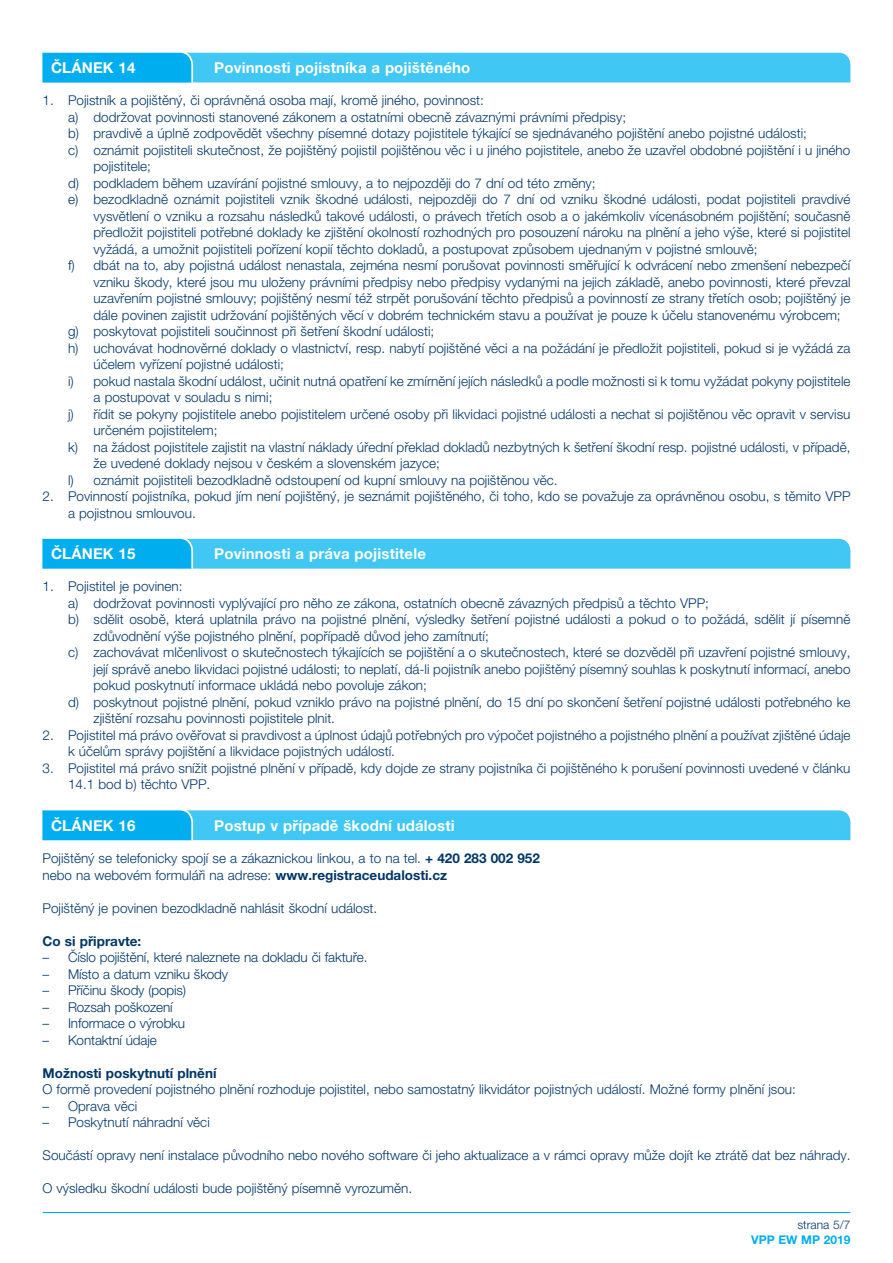
<style>
.page{position:relative;width:893px;height:1263px;background:#fff}
.page>*{position:absolute;margin:0;border:0;box-sizing:border-box;transform-origin:0 0}
.t1{font:700 15px "Helvetica Neue LT Pro";letter-spacing:.01em;color:#fff}
.t2{font:300 13.5px/16.5px "Helvetica Neue LT Pro";color:#003667}
.t3{font:700 13.5px "Helvetica Neue LT Pro";color:#003667}
.t4{font:700 12px "Helvetica Neue LT Pro";color:#00aeef}
.t5{font:300 12px "Helvetica Neue LT Pro";color:#003667}
.s1{font-weight:700}
</style>
<div class="page">
<hr style="left:43px;top:1212px;width:807px;height:1px;background:#00aeef">
<svg style="left:43px;top:52px;width:807px;height:30px;background:#39c3f3"></svg>
<svg style="left:43px;top:538px;width:807px;height:31px;background:#3cc4f3"></svg>
<svg style="left:43px;top:810px;width:807px;height:30px;background:#37c3f3"></svg>
<p class="t1" style="left:51px;top:58px;width:86px">ČLÁNEK 14</p>
<p class="t1" style="left:214px;top:58px;width:258px">Povinnosti pojistníka a pojištěného</p>
<p class="t2" style="left:43px;top:92px;width:443px">1. Pojistník a pojištěný, či oprávněná osoba mají, kromě jiného, povinnost:</p>
<p class="t2" style="left:68px;top:109px;width:560px">a) dodržovat povinnosti stanovené zákonem a ostatními obecně závaznými právními předpisy;</p>
<p class="t2" style="left:68px;top:125px;width:740px">b) pravdivě a úplně zodpovědět všechny písemné dotazy pojistitele týkající se sjednávaného pojištění anebo pojistné události;</p>
<p class="t2" style="left:68px;top:142px;width:784px">c) oznámit pojistiteli skutečnost, že pojištěný pojistil pojištěnou věc i u jiného pojistitele, anebo že uzavřel obdobné pojištění i u jiného</p>
<p class="t2" style="left:94px;top:158px;width:59px">pojistitele;</p>
<p class="t2" style="left:68px;top:175px;width:529px">d) podkladem během uzavírání pojistné smlouvy, a to nejpozději do 7 dní od této změny;</p>
<p class="t2" style="left:68px;top:191px;width:784px">e) bezodkladně oznámit pojistiteli vznik škodné události, nejpozději do 7 dní od vzniku škodné události, podat pojistiteli pravdivé</p>
<p class="t2" style="left:94px;top:208px;width:758px">vysvětlení o vzniku a rozsahu následků takové události, o právech třetích osob a o jakémkoliv vícenásobném pojištění; současně</p>
<p class="t2" style="left:94px;top:224px;width:758px">předložit pojistiteli potřebné doklady ke zjištění okolností rozhodných pro posouzení nároku na plnění a jeho výše, které si pojistitel</p>
<p class="t2" style="left:94px;top:241px;width:665px">vyžádá, a umožnit pojistiteli pořízení kopií těchto dokladů, a postupovat způsobem ujednaným v pojistné smlouvě;</p>
<p class="t2" style="left:68px;top:257px;width:784px">f) dbát na to, aby pojistná událost nenastala, zejména nesmí porušovat povinnosti směřující k odvrácení nebo zmenšení nebezpečí</p>
<p class="t2" style="left:94px;top:274px;width:758px">vzniku škody, které jsou mu uloženy právními předpisy nebo předpisy vydanými na jejich základě, anebo povinnosti, které převzal</p>
<p class="t2" style="left:94px;top:290px;width:758px">uzavřením pojistné smlouvy; pojištěný nesmí též strpět porušování těchto předpisů a povinností ze strany třetích osob; pojištěný je</p>
<p class="t2" style="left:94px;top:306px;width:749px">dále povinen zajistit udržování pojištěných věcí v dobrém technickém stavu a používat je pouze k účelu stanovenému výrobcem;</p>
<p class="t2" style="left:68px;top:323px;width:368px">g) poskytovat pojistiteli součinnost při šetření škodní události;</p>
<p class="t2" style="left:68px;top:339px;width:784px">h) uchovávat hodnověrné doklady o vlastnictví, resp. nabytí pojištěné věci a na požádání je předložit pojistiteli, pokud si je vyžádá za</p>
<p class="t2" style="left:94px;top:356px;width:192px">účelem vyřízení pojistné události;</p>
<p class="t2" style="left:68px;top:372px;width:784px">i) pokud nastala škodní událost, učinit nutná opatření ke zmírnění jejích následků a podle možnosti si k tomu vyžádat pokyny pojistitele</p>
<p class="t2" style="left:94px;top:389px;width:180px">a postupovat v souladu s nimi;</p>
<p class="t2" style="left:68px;top:405px;width:784px">j) řídit se pokyny pojistitele anebo pojistitelem určené osoby při likvidaci pojistné události a nechat si pojištěnou věc opravit v servisu</p>
<p class="t2" style="left:94px;top:422px;width:125px">určeném pojistitelem;</p>
<p class="t2" style="left:68px;top:438px;width:784px">k) na žádost pojistitele zajistit na vlastní náklady úřední překlad dokladů nezbytných k šetření škodní resp. pojistné události, v případě,</p>
<p class="t2" style="left:94px;top:455px;width:348px">že uvedené doklady nejsou v českém a slovenském jazyce;</p>
<p class="t2" style="left:68px;top:471px;width:488px">l) oznámit pojistiteli bezodkladně odstoupení od kupní smlouvy na pojištěnou věc.</p>
<p class="t2" style="left:68px;top:488px;width:784px;text-indent:-26px">2. Povinností pojistníka, pokud jím není pojištěný, je seznámit pojištěného, či toho, kdo se považuje za oprávněnou osobu, s těmito VPP a pojistnou smlouvou.</p>
<p class="t1" style="left:51px;top:544px;width:86px">ČLÁNEK 15</p>
<p class="t1" style="left:214px;top:544px;width:213px">Povinnosti a práva pojistitele</p>
<p class="t2" style="left:43px;top:578px;width:142px">1. Pojistitel je povinen:</p>
<p class="t2" style="left:68px;top:595px;width:642px">a) dodržovat povinnosti vyplývající pro něho ze zákona, ostatních obecně závazných předpisů a těchto VPP;</p>
<p class="t2" style="left:68px;top:611px;width:784px">b) sdělit osobě, která uplatnila právo na pojistné plnění, výsledky šetření pojistné události a pokud o to požádá, sdělit jí písemně</p>
<p class="t2" style="left:94px;top:628px;width:397px">zdůvodnění výše pojistného plnění, popřípadě důvod jeho zamítnutí;</p>
<p class="t2" style="left:68px;top:644px;width:784px">c) zachovávat mlčenlivost o skutečnostech týkajících se pojištění a o skutečnostech, které se dozvěděl při uzavření pojistné smlouvy,</p>
<p class="t2" style="left:94px;top:661px;width:758px">její správě anebo likvidaci pojistné události; to neplatí, dá-li pojistník anebo pojištěný písemný souhlas k poskytnutí informací, anebo</p>
<p class="t2" style="left:94px;top:677px;width:335px">pokud poskytnutí informace ukládá nebo povoluje zákon;</p>
<p class="t2" style="left:68px;top:694px;width:784px">d) poskytnout pojistné plnění, pokud vzniklo právo na pojistné plnění, do 15 dní po skončení šetření pojistné události potřebného ke</p>
<p class="t2" style="left:94px;top:710px;width:240px">zjištění rozsahu povinnosti pojistitele plnit.</p>
<p class="t2" style="left:68px;top:727px;width:784px;text-indent:-26px">2. Pojistitel má právo ověřovat si pravdivost a úplnost údajů potřebných pro výpočet pojistného a pojistného plnění a používat zjištěné údaje k účelům správy pojištění a likvidace pojistných událostí.</p>
<p class="t2" style="left:43px;top:760px;width:809px">3. Pojistitel má právo snížit pojistné plnění v případě, kdy dojde ze strany pojistníka či pojištěného k porušení povinnosti uvedené v článku</p>
<p class="t2" style="left:68px;top:776px;width:141px">14. 1 bod b) těchto VPP.</p>
<p class="t1" style="left:51px;top:816px;width:86px">ČLÁNEK 16</p>
<p class="t1" style="left:214px;top:816px;width:242px">Postup v případě škodní události</p>
<p class="t2" style="left:43px;top:850px;width:499px">Pojištěný se telefonicky spojí se a zákaznickou linkou, a to na tel. <span class="s1">+ 420 283 002 952 </span>nebo na webovém formuláři na adrese: <span class="s1">www.registraceudalosti.cz</span></p>
<p class="t2" style="left:43px;top:899px;width:334px">Pojištěný je povinen bezodkladně nahlásit škodní událost.</p>
<p class="t3" style="left:43px;top:932px;width:100px">Co si připravte:</p>
<p class="t2" style="left:43px;top:949px;width:324px">– Číslo pojištění, které naleznete na dokladu či faktuře.</p>
<p class="t2" style="left:43px;top:965px;width:187px">– Místo a datum vzniku škody</p>
<p class="t2" style="left:43px;top:982px;width:145px">– Příčinu škody (popis)</p>
<p class="t2" style="left:43px;top:998px;width:132px">– Rozsah poškození</p>
<p class="t2" style="left:43px;top:1015px;width:144px">– Informace o výrobku</p>
<p class="t2" style="left:43px;top:1031px;width:116px">– Kontaktní údaje</p>
<p class="t3" style="left:43px;top:1064px;width:175px">Možnosti poskytnutí plnění</p>
<p class="t2" style="left:43px;top:1081px;width:755px">O formě provedení pojistného plnění rozhoduje pojistitel, nebo samostatný likvidátor pojistných událostí. Možné formy plnění jsou:</p>
<p class="t2" style="left:43px;top:1097px;width:96px">– Oprava věci</p>
<p class="t2" style="left:43px;top:1114px;width:169px">– Poskytnutí náhradní věci</p>
<p class="t2" style="left:43px;top:1147px;width:807px">Součástí opravy není instalace původního nebo nového software či jeho aktualizace a v rámci opravy může dojít ke ztrátě dat bez náhrady.</p>
<p class="t2" style="left:43px;top:1180px;width:369px">O výsledku škodní události bude pojištěný písemně vyrozuměn.</p>
<p class="t5" style="left:797px;top:1218px;width:55px">strana 5/7</p>
<p class="t4" style="left:751px;top:1232px;width:101px">VPP EW MP 2019</p>
</div>
